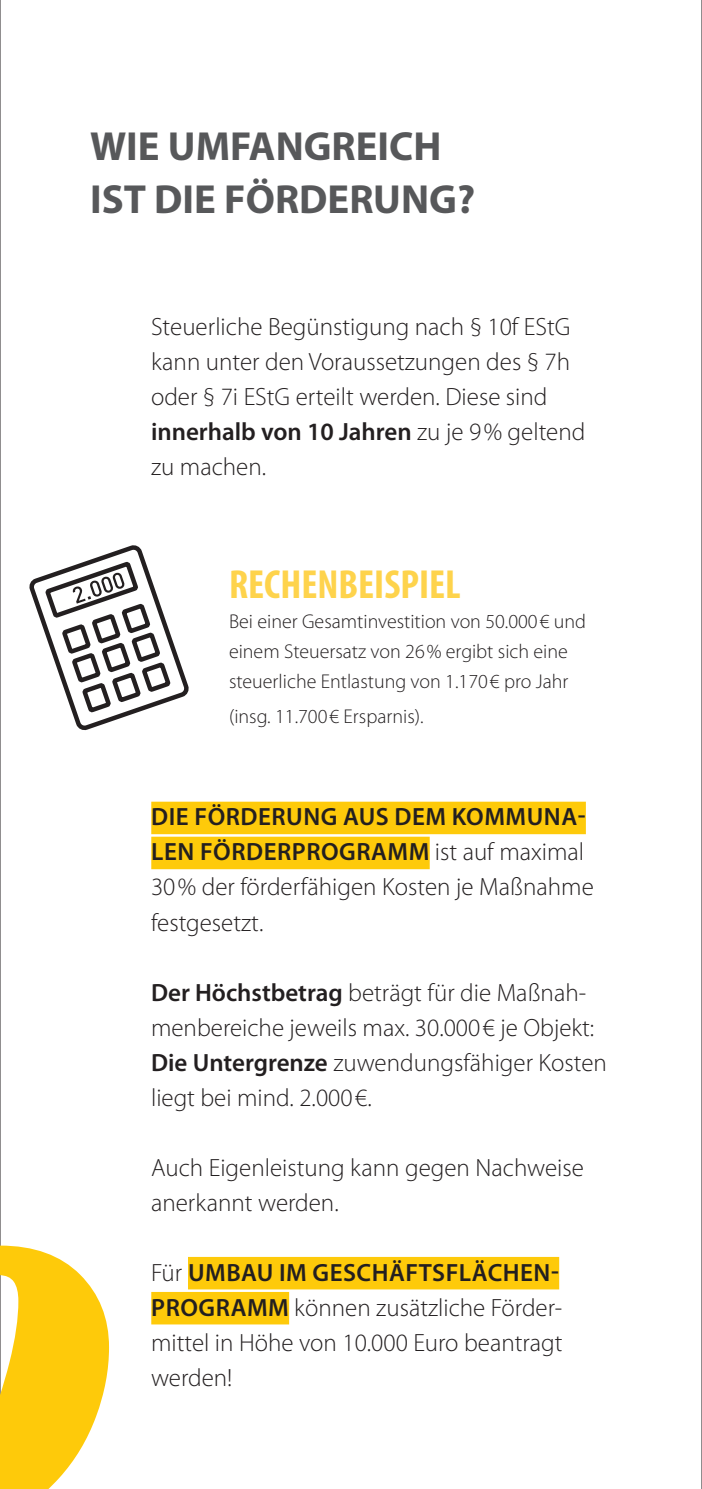
<style>
.page{position:relative;width:702px;height:1489px;background:#fff}
.page>*{position:absolute;margin:0;border:0;box-sizing:border-box;transform-origin:0 0}
.t1{font:700 40.75px/53px "Myriad Pro";color:#57585a}
.t2{font:700 condensed 40.75px "Myriad Pro";color:#fed34c}
.t3{font:300 25px/35px "Myriad Pro";color:#231f20}
.t4{font:300 20px/30px "Myriad Pro";color:#231f20}
.s1{font-weight:600}
</style>
<div class="page">
<hr style="left:0;top:0;width:1px;height:1488px;background:#231f20">
<hr style="left:701px;top:0;width:1px;height:1488px;background:#231f20">
<svg style="left:0;top:1245px;width:109px;height:243px"></svg>
<div style="left:151px;top:801px;width:435px;height:33px;background:#feca0a"></div>
<div style="left:151px;top:836px;width:278px;height:33px;background:#feca0a"></div>
<div style="left:188px;top:1256px;width:371px;height:33px;background:#feca0a"></div>
<div style="left:151px;top:1291px;width:138px;height:33px;background:#feca0a"></div>
<svg style="left:29px;top:545px;width:160px;height:186px"></svg>
<h1 class="t1" style="left:90px;top:118px;width:386px">WIE UMFANGREICH<br>IST DIE FÖRDERUNG?</h1>
<p class="t3" style="left:151px;top:309px;width:436px">Steuerliche Begünstigung nach § 10f EStG kann unter den Voraussetzungen des § 7h oder § 7i EStG erteilt werden. Diese sind <span class="s1">innerhalb von 10 Jahren</span> zu je 9% geltend zu machen.</p>
<h1 class="t2" style="left:229px;top:559px;width:233px">RECHENBEISPIEL</h1>
<p class="t4" style="left:229px;top:606px;width:358px">Bei einer Gesamtinvestition von 50.000€ und einem Steuersatz von 26% ergibt sich eine steuerliche Entlastung von 1.170€ pro Jahr</p>
<p class="t4" style="left:229px;top:701px;width:196px">(insg. 11.700€ Ersparnis).</p>
<p class="t3" style="left:151px;top:799px;width:444px"><span class="s1">DIE FÖRDERUNG AUS DEM KOMMUNA-<br>LEN FÖRDERPROGRAMM</span> ist auf maximal<br>30% der förderfähigen Kosten je Maßnahme festgesetzt.</p>
<p class="t3" style="left:151px;top:974px;width:457px"><span class="s1">Der Höchstbetrag</span> beträgt für die Maßnah&shy;menbereiche jeweils max. 30.000€ je Objekt:<br><span class="s1">Die Untergrenze</span> zuwendungsfähiger Kosten liegt bei mind. 2.000€.</p>
<p class="t3" style="left:151px;top:1149px;width:434px">Auch Eigenleistung kann gegen Nachweise anerkannt werden.</p>
<p class="t3" style="left:151px;top:1254px;width:413px">Für <span class="s1">UMBAU IM GESCHÄFTSFLÄCHEN-<br>PROGRAMM</span> können zusätzliche Förder&shy;mittel in Höhe von 10.000 Euro beantragt werden!</p>
</div>
